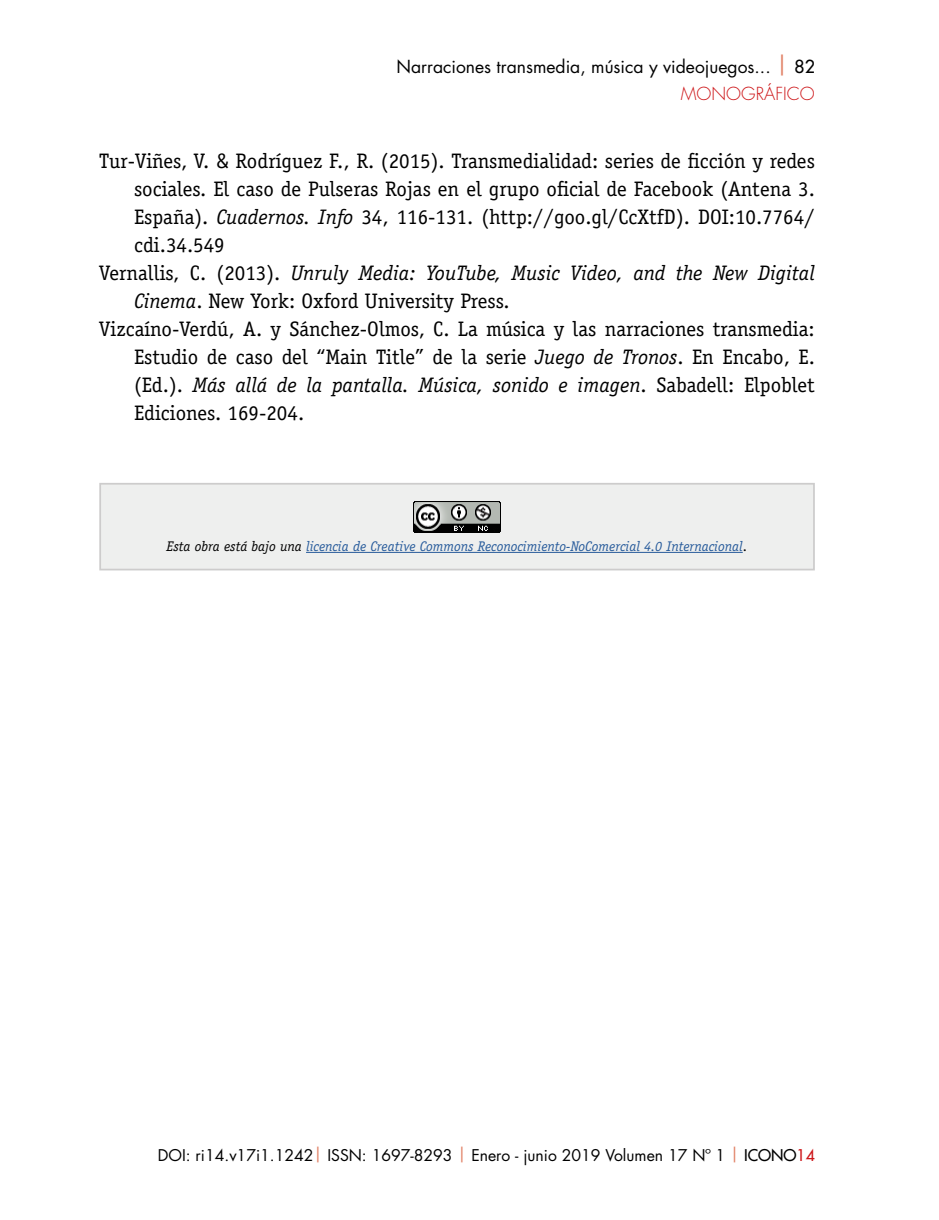
<style>
.page{position:relative;width:939px;height:1220px;background:#fff}
.page>*{position:absolute;margin:0;border:0;box-sizing:border-box;transform-origin:0 0}
.t1{font:21px "Officina Serif Std";color:#000}
.t2{font:italic 21px "Officina Serif Std";color:#000}
.t3{font:17.5px/26.9px "Futura Std";color:#000;text-align:right}
.t4{font:15.75px "Futura Std";color:#000}
.t5{font:italic 14px "Officina Serif Std";color:#275b9b}
.s1{font-size:21px;color:#e17f63}
.s2{font-weight:500}
.s3{font-weight:300;color:#cd171a}
.s4{font-style:italic}
.s5{font-style:normal}
.s6{color:#000}
.s7{font-style:normal;color:#000}
.s8{color:#e17f63}
.s9{font-weight:500;color:#cd171a}
</style>
<div class="page">
<div style="left:99px;top:483px;width:715px;height:87px;background:#eeefee;border:2px solid #cdcccc"></div>
<img style="left:413px;top:502px;width:87px;height:30px">
<hr style="left:306px;top:552px;width:436px;height:1px;background:#275b9b">
<p class="t3" style="left:396px;top:53px;width:419px">Narraciones transmedia, música y videojuegos... <span class="s1">|</span> <span class="s2">82<br></span><span class="s3">MONOGRÁFICO</span></p>
<p class="t1" style="left:99px;top:149px;width:716px">Tur-Viñes, V. &amp; Rodríguez F., R. (2015). Transmedialidad: series de ficción y redes</p>
<p class="t1" style="left:134px;top:177px;width:682px">sociales. El caso de Pulseras Rojas en el grupo oficial de Facebook (Antena 3.</p>
<p class="t1" style="left:134px;top:205px;width:682px">España). <span class="s4">Cuadernos. Info</span> 34, 116-131. (http://goo.gl/CcXtfD). DOI:10.7764/</p>
<p class="t1" style="left:134px;top:233px;width:92px">cdi.34.549</p>
<p class="t2" style="left:99px;top:261px;width:716px"><span class="s5">Vernallis, C. (2013).</span> Unruly Media: YouTube, Music Video, and the New Digital</p>
<p class="t1" style="left:134px;top:289px;width:377px"><span class="s4">Cinema</span>. New York: Oxford University Press.</p>
<p class="t1" style="left:99px;top:317px;width:716px">Vizcaíno-Verdú, A. y Sánchez-Olmos, C. La música y las narraciones transmedia:</p>
<p class="t1" style="left:134px;top:345px;width:682px">Estudio de caso del “Main Title” de la serie <span class="s4">Juego de Tronos</span>. En Encabo, E.</p>
<p class="t2" style="left:134px;top:373px;width:682px"><span class="s5">(Ed.).</span> Más allá de la pantalla. Música, sonido e imagen<span class="s5">. Sabadell: Elpoblet</span></p>
<p class="t1" style="left:134px;top:401px;width:171px">Ediciones. 169-204.</p>
<p class="t5" style="left:166px;top:538px;width:581px"><span class="s6">Esta obra está bajo una</span> licencia de Creative Commons Reconocimiento-NoComercial 4.0 Internacional<span class="s7">.</span></p>
<p class="t4" style="left:158px;top:1145px;width:658px">DOI: ri14.v17i1.1242<span class="s8">|</span> ISSN: 1697-8293 <span class="s8">|</span> Enero - junio 2019 Volumen 17 Nº 1 <span class="s8">|</span> <span class="s2">ICONO</span><span class="s9">14</span></p>
</div>
